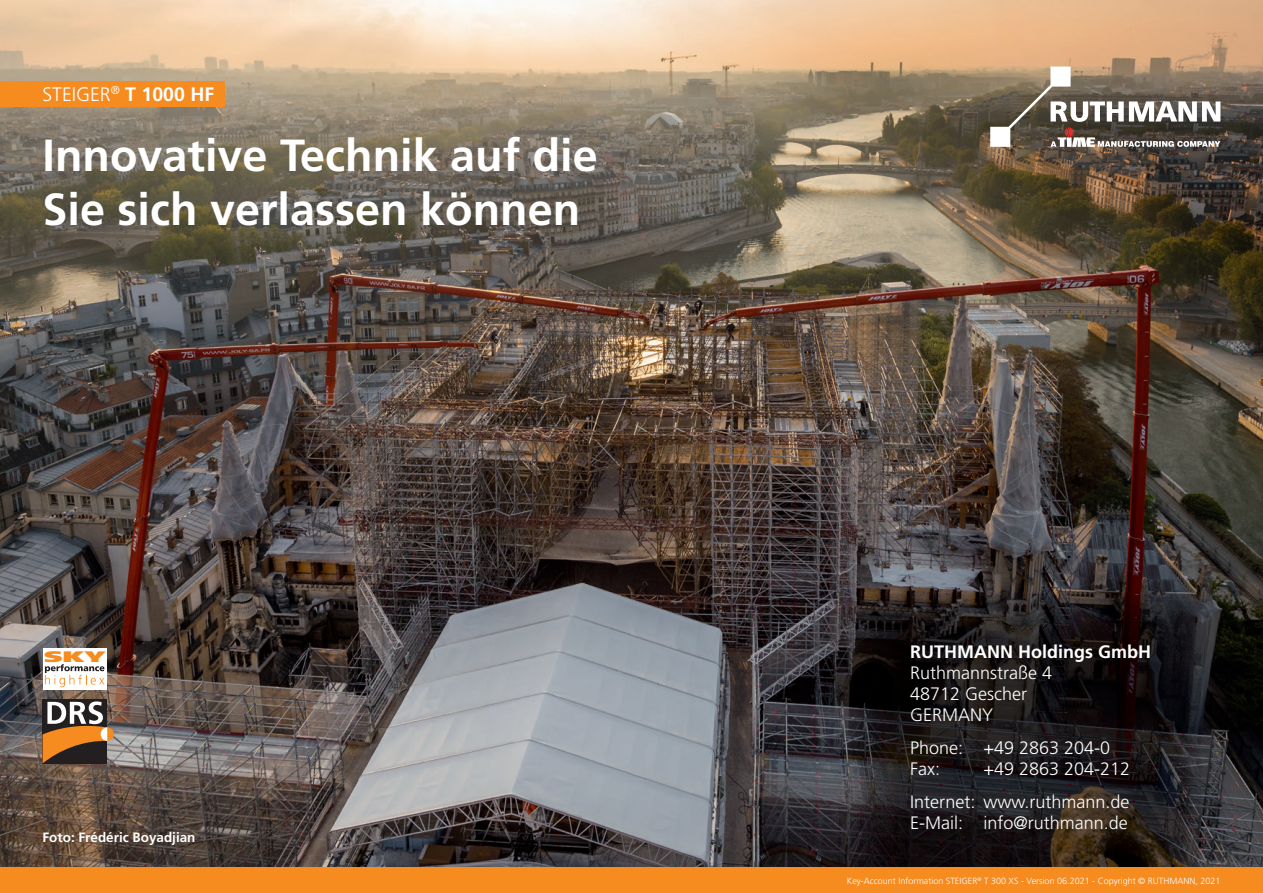
<style>
.page{position:relative;width:1263px;height:893px;background:#fff}
.page>*{position:absolute;margin:0;border:0;box-sizing:border-box;transform-origin:0 0}
.t1{font:700 45px/54px "Frutiger";color:#fff}
.t2{font:300 19.5px "Frutiger";color:#fff}
.t3{font:700 19.5px "Frutiger";color:#fff}
.t4{font:300 18px/21px "Frutiger";color:#fff}
.t5{font:700 18px "Frutiger";color:#fff}
.t6{font:900 15.15px "Frutiger";color:#f68b1f;scale:1.78 1}
.t7{font:700 13.5px "Frutiger";color:#fff}
.t8{font:300 9px "Frutiger";color:#fff}
.s1{font-weight:700}
</style>
<div class="page">
<img style="left:0;top:0;width:1263px;height:867px">
<img style="left:851px;top:593px;width:349px;height:274px">
<div style="left:0;top:867px;width:1263px;height:26px;background:#f68b1f"></div>
<svg style="left:990px;top:28px;width:230px;height:119px"></svg>
<div style="left:0;top:81px;width:225px;height:25px;background:#f68b1f"></div>
<div style="left:43px;top:648px;width:63px;height:42px;background:#fff"></div>
<svg style="left:45px;top:664px;width:59px;height:23px"></svg>
<div style="left:43px;top:699px;width:64px;height:64px;background:#231f20"></div>
<svg style="left:101px;top:727px;width:13px;height:14px"></svg>
<svg style="left:43px;top:701px;width:64px;height:62px"></svg>
<h2 class="t2" style="left:43px;top:83px;width:173px">STEIGER<sup>®</sup> <span class="s1">T 1000 HF</span></h2>
<h2 class="t3" style="left:136px;top:83px;width:64px">B Serie</h2>
<h2 class="t3" style="left:142px;top:83px;width:12px">3</h2>
<h2 class="t3" style="left:179px;top:83px;width:25px">XS</h2>
<h1 class="t1" style="left:43px;top:128px;width:557px">Innovative Technik auf die<br>Sie sich verlassen können</h1>
<h3 class="t6" style="left:44px;top:648px;width:36px">SKY</h3>
<h3 class="t7" style="left:43px;top:830px;width:155px">Foto: Frédéric Boyadjian</h3>
<h3 class="t5" style="left:910px;top:641px;width:242px">RUTHMANN Holdings GmbH</h3>
<h3 class="t4" style="left:910px;top:662px;width:144px">Ruthmannstraße 4<br>48712 Gescher<br>GERMANY</h3>
<h3 class="t4" style="left:910px;top:737px;width:55px">Phone:<br>Fax:</h3>
<h3 class="t4" style="left:910px;top:791px;width:221px">Internet: www.ruthmann.de<br>E-Mail:</h3>
<h3 class="t4" style="left:983px;top:737px;width:148px">+49 2863 204-0 +49 2863 204-212</h3>
<h3 class="t4" style="left:983px;top:812px;width:146px">info@ruthmann.de</h3>
<p class="t8" style="left:844px;top:875px;width:380px">Key-Ac ount Information STEIGER<sup>®</sup> T 1000 HF - Version 10.2024 - Copyright © RUTHMANN, 2024</p>
<p class="t8" style="left:847px;top:875px;width:375px">Key-Account Information STEIGER<sup>®</sup> T 300 XS - Version 06.2021 - Copyright © RUTHMANN, 2021</p>
</div>
